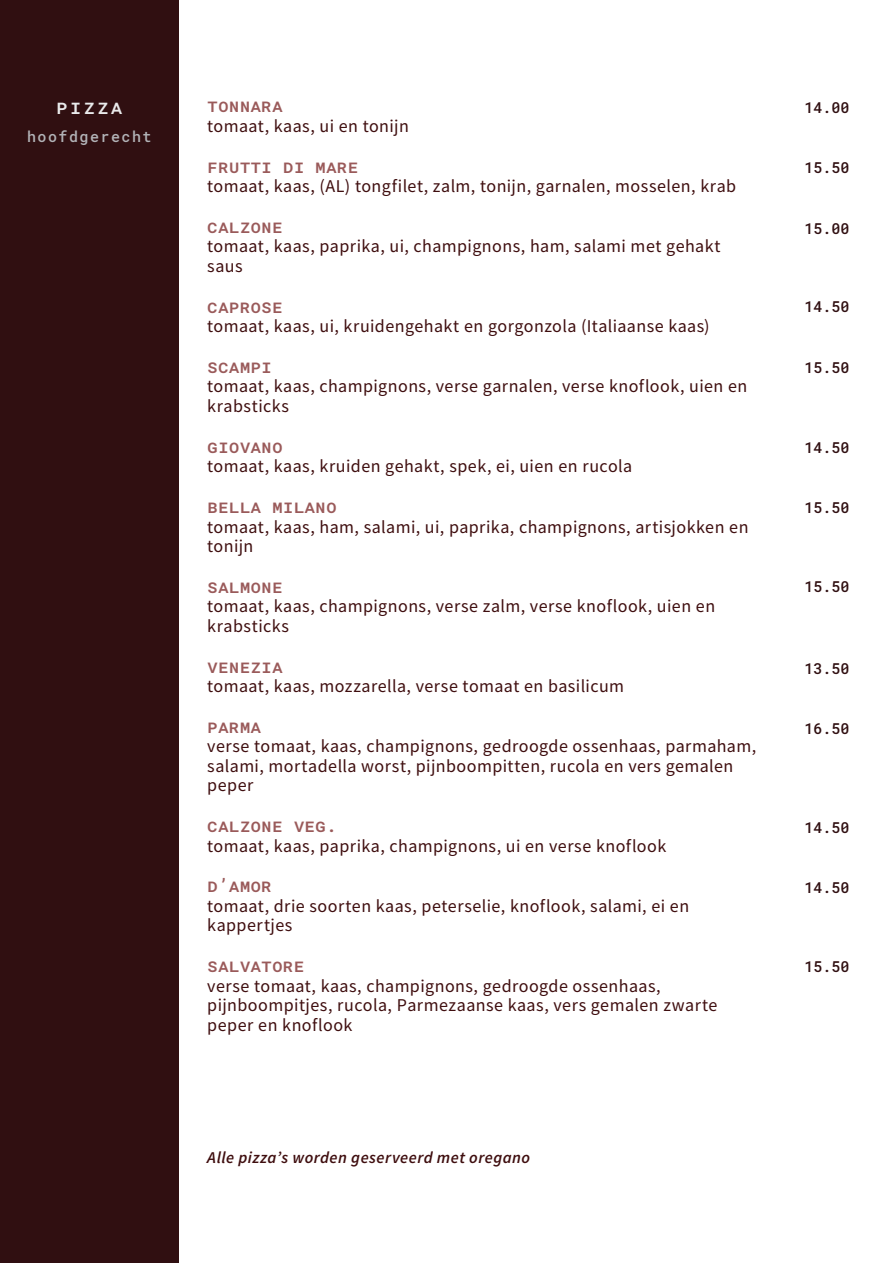
<style>
.page{position:relative;width:893px;height:1263px;background:#fff}
.page>*{position:absolute;margin:0;border:0;box-sizing:border-box;transform-origin:0 0}
.Categorie_kop{font:500 19.5px "Roboto Mono";color:#e9eaeb}
.Gerecht_omschrijving{font:18px/19.5px "Source Sans Pro";letter-spacing:.025em;color:#3f0e0f}
.Gerecht{font:500 18px "Roboto Mono";color:#9a5a5a}
.Gerecht_omschrijving-2{font:italic 600 16.5px "Source Sans Pro";letter-spacing:.03em;color:#3f0e0f}
.prijs{font:500 15px "Roboto Mono";color:#300f11}
.categorie_kop_sub{font:500 15px "Roboto Mono";letter-spacing:.1em;color:#b2b3b7}
</style>
<div class="page">
<div style="left:0;top:0;width:179px;height:1263px;background:#300f11"></div>
<p class="Categorie_kop" style="left:56px;top:93px;width:68px">pizza</p>
<p class="categorie_kop_sub" style="left:27px;top:126px;width:126px">hoofdgerecht</p>
<p class="Gerecht" style="left:207px;top:93px;width:77px">Tonnara</p>
<p class="Gerecht_omschrijving" style="left:207px;top:116px;width:203px">tomaat, kaas, ui en tonijn</p>
<p class="Gerecht" style="left:207px;top:154px;width:153px">Frutti di Mare</p>
<p class="Gerecht_omschrijving" style="left:207px;top:176px;width:530px">tomaat, kaas, (AL) tongfilet, zalm, tonijn, garnalen, mosselen, krab</p>
<p class="Gerecht" style="left:207px;top:214px;width:77px">Calzone</p>
<p class="Gerecht_omschrijving" style="left:207px;top:237px;width:515px">tomaat, kaas, paprika, ui, champignons, ham, salami met gehakt saus</p>
<p class="Gerecht" style="left:207px;top:294px;width:77px">Caprose</p>
<p class="Gerecht_omschrijving" style="left:207px;top:316px;width:504px">tomaat, kaas, ui, kruidengehakt en gorgonzola (Italiaanse kaas)</p>
<p class="Gerecht" style="left:207px;top:354px;width:66px">Scampi</p>
<p class="Gerecht_omschrijving" style="left:207px;top:377px;width:542px">tomaat, kaas, champignons, verse garnalen, verse knoflook, uien en krabsticks</p>
<p class="Gerecht" style="left:207px;top:434px;width:77px">Giovano</p>
<p class="Gerecht_omschrijving" style="left:207px;top:456px;width:426px">tomaat, kaas, kruiden gehakt, spek, ei, uien en rucola</p>
<p class="Gerecht" style="left:207px;top:494px;width:131px">Bella Milano</p>
<p class="Gerecht_omschrijving" style="left:207px;top:517px;width:543px">tomaat, kaas, ham, salami, ui, paprika, champignons, artisjokken en tonijn</p>
<p class="Gerecht" style="left:207px;top:574px;width:77px">Salmone</p>
<p class="Gerecht_omschrijving" style="left:207px;top:596px;width:509px">tomaat, kaas, champignons, verse zalm, verse knoflook, uien en krabsticks</p>
<p class="Gerecht" style="left:207px;top:653px;width:77px">venezia</p>
<p class="Gerecht_omschrijving" style="left:207px;top:676px;width:418px">tomaat, kaas, mozzarella, verse tomaat en basilicum</p>
<p class="Gerecht" style="left:207px;top:714px;width:55px">Parma</p>
<p class="Gerecht_omschrijving" style="left:207px;top:736px;width:550px">verse tomaat, kaas, champignons, gedroogde ossenhaas, parmaham, salami, mortadella worst, pijnboompitten, rucola en vers gemalen peper</p>
<p class="Gerecht" style="left:207px;top:813px;width:131px">Calzone veg.</p>
<p class="Gerecht_omschrijving" style="left:207px;top:836px;width:460px">tomaat, kaas, paprika, champignons, ui en verse knoflook</p>
<p class="Gerecht" style="left:207px;top:873px;width:66px">D’Amor</p>
<p class="Gerecht_omschrijving" style="left:207px;top:896px;width:483px">tomaat, drie soorten kaas, peterselie, knoflook, salami, ei en kappertjes</p>
<p class="Gerecht" style="left:207px;top:953px;width:99px">Salvatore</p>
<p class="Gerecht_omschrijving" style="left:207px;top:976px;width:512px">verse tomaat, kaas, champignons, gedroogde ossenhaas, pijnboompitjes, rucola, Parmezaanse kaas, vers gemalen zwarte peper en knoflook</p>
<p class="Gerecht_omschrijving-2" style="left:207px;top:1147px;width:324px">Alle pizza’s worden geserveerd met oregano</p>
<p class="prijs" style="left:805px;top:97px;width:46px">14.00</p>
<p class="prijs" style="left:805px;top:157px;width:46px">15.50</p>
<p class="prijs" style="left:805px;top:218px;width:46px">15.00</p>
<p class="prijs" style="left:805px;top:296px;width:46px">14.50</p>
<p class="prijs" style="left:805px;top:357px;width:46px">15.50</p>
<p class="prijs" style="left:805px;top:437px;width:46px">14.50</p>
<p class="prijs" style="left:805px;top:497px;width:46px">15.50</p>
<p class="prijs" style="left:805px;top:577px;width:46px">15.50</p>
<p class="prijs" style="left:805px;top:658px;width:46px">13.50</p>
<p class="prijs" style="left:805px;top:718px;width:46px">16.50</p>
<p class="prijs" style="left:805px;top:817px;width:46px">14.50</p>
<p class="prijs" style="left:805px;top:877px;width:46px">14.50</p>
<p class="prijs" style="left:805px;top:956px;width:46px">15.50</p>
</div>
